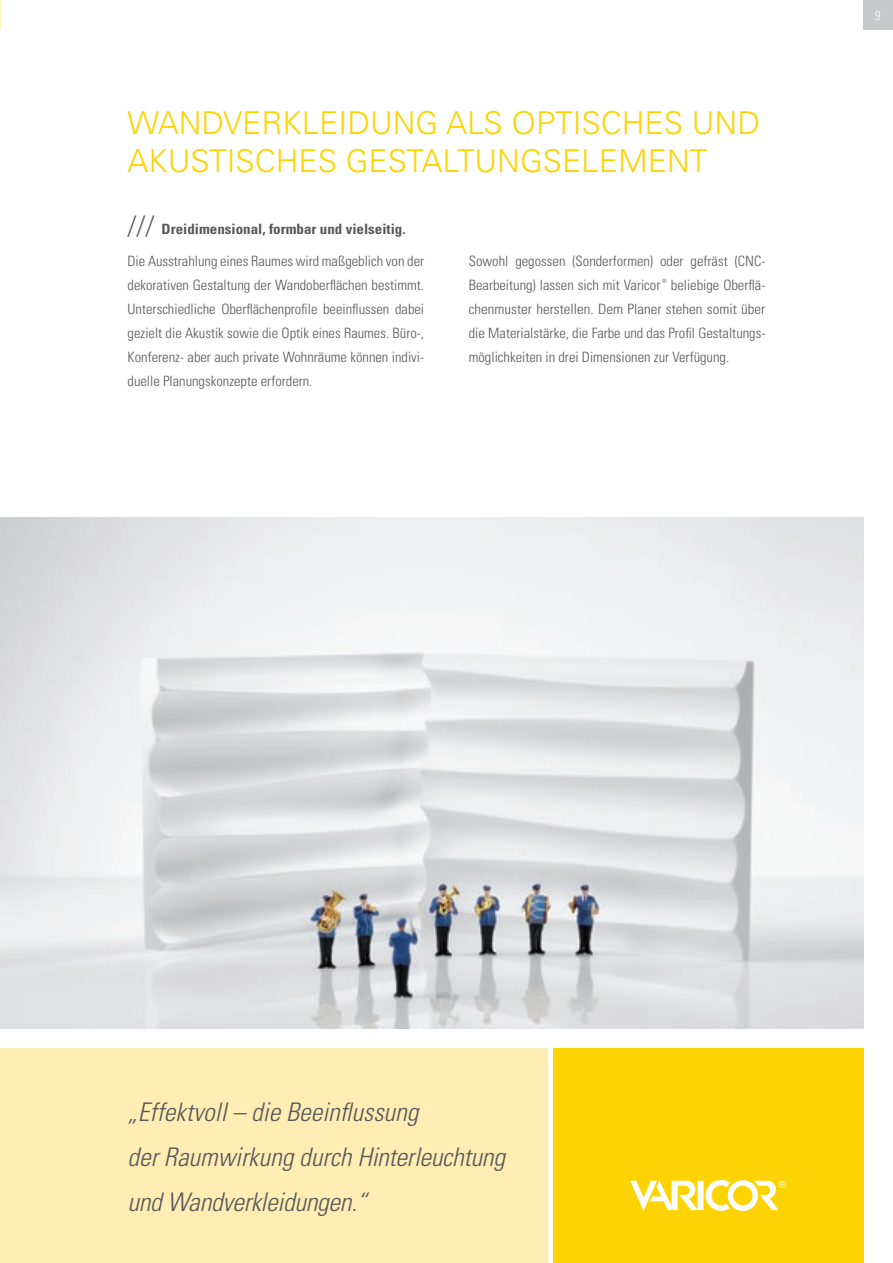
<style>
.page{position:relative;width:893px;height:1263px;background:#fff}
.page>*{position:absolute;margin:0;border:0;box-sizing:border-box;transform-origin:0 0}
.t1{font:300 31.5px/37.8px "Univers LT Std";color:#fed304}
.t2{font:italic 300 condensed 25.65px/45px "Univers LT Std";color:#57585a}
.t3{font:300 condensed 14.25px/24px "Univers LT Std";color:#57585a;text-align:justify}
.t4{font:700 condensed 14.25px "Univers LT Std";color:#57585a;scale:1.05 1}
.t5{font:300 condensed 12.6px "Univers LT Std";color:#fff}
.t6{font:300 condensed 5.7px "Univers LT Std";color:#57585a}
.s1{font-weight:300;font-size:25.65px}
</style>
<div class="page">
<img style="left:0;top:518px;width:863px;height:510px">
<div style="left:0;top:1049px;width:563px;height:214px;background:#ffedb3"></div>
<div style="left:553px;top:1049px;width:310px;height:214px;background:#fed304"></div>
<div style="left:548px;top:1041px;width:5px;height:222px;background:#fff"></div>
<svg style="left:630px;top:1180px;width:156px;height:31px"></svg>
<div style="left:863px;top:0;width:30px;height:30px;background:#c7c8ca"></div>
<h1 class="t1" style="left:128px;top:104px;width:634px">WANDVERKLEIDUNG ALS OPTISCHES UND<br>AKUSTISCHES GESTALTUNGSELEMENT</h1>
<p class="t4" style="left:128px;top:220px;width:266px"><span class="s1">///</span> Dreidimensional, formbar und vielseitig.</p>
<p class="t3" style="left:128px;top:249px;width:298px">Die Ausstrahlung eines Raumes wird maßgeblich von der dekorativen Gestaltung der Wandoberflächen bestimmt.<br>Unterschiedliche Oberflächenprofile beeinflussen dabei gezielt die Akustik sowie die Optik eines Raumes. Büro-, Konferenz- aber auch private Wohnräume können indivi&shy;duelle Planungskonzepte erfordern.</p>
<p class="t3" style="left:469px;top:249px;width:298px">Sowohl gegossen (Sonderformen) oder gefräst (CNC-<br>Bearbeitung) lassen sich mit Varicor</p>
<p class="t6" style="left:662px;top:278px;width:6px">®</p>
<p class="t3" style="left:469px;top:273px;width:298px;text-indent:202px">beliebige Oberflä&shy;chenmuster herstellen. Dem Planer stehen somit über die Materialstärke, die Farbe und das Profil Gestaltungs&shy;möglichkeiten in drei Dimensionen zur Verfügung.</p>
<p class="t5" style="left:875px;top:8px;width:7px">9</p>
<h2 class="t2" style="left:128px;top:1090px;width:379px">„Effektvoll – die Beeinflussung<br>der Raumwirkung durch Hinterleuchtung und Wandverkleidungen.“</h2>
</div>
